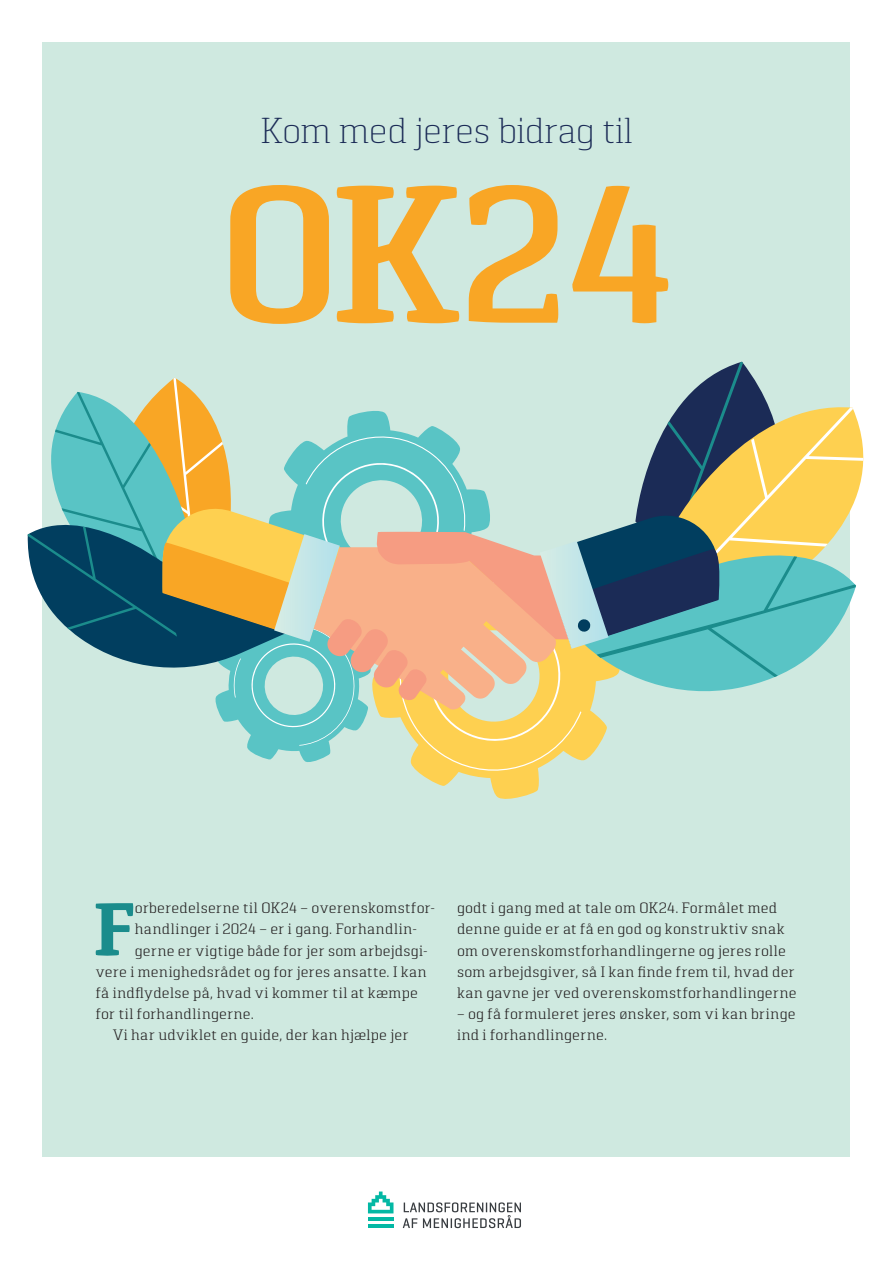
<style>
.page{position:relative;width:893px;height:1263px;background:#fff}
.page>*{position:absolute;margin:0;border:0;box-sizing:border-box;transform-origin:0 0}
.Overskrift_Pancetta{font:600 195px "Pancetta Serif Pro";color:#f9a625}
.Brødtekst{font:700 74.7px "Pancetta Serif Pro";color:#1b8c8c}
.Overskrift_Pancetta-2{font:200 36px "Pancetta Serif Pro";letter-spacing:-.02em;color:#1b2b56}
.Brødtekst-2{font:300 15px/21px "Pancetta Serif Pro";letter-spacing:.015em;color:#231f20}
</style>
<div class="page">
<div style="left:43px;top:43px;width:807px;height:1114px;background:#cfe9e0"></div>
<svg style="left:438px;top:784px;width:101px;height:15px"></svg>
<svg style="left:27px;top:362px;width:837px;height:422px"></svg>
<svg style="left:403px;top:1202px;width:118px;height:26px"></svg>
<hr style="left:368px;top:1217px;width:25px;height:4px;background:#03b8a4">
<hr style="left:368px;top:1224px;width:25px;height:4px;background:#03b8a4">
<svg style="left:368px;top:1191px;width:25px;height:22px"></svg>
<p class="Overskrift_Pancetta-2" style="left:261px;top:110px;width:374px">Kom med jeres bidrag til</p>
<p class="Overskrift_Pancetta" style="left:221px;top:147px;width:454px">OK24</p>
<p class="Brødtekst" style="left:94px;top:888px;width:42px">F</p>
<p class="Brødtekst-2" style="left:135px;top:898px;width:302px">orberedelserne til OK24 – overenskomstfor-</p>
<p class="Brødtekst-2" style="left:135px;top:919px;width:284px">handlinger i 2024 – er i gang. Forhandlin-</p>
<p class="Brødtekst-2" style="left:135px;top:940px;width:294px">gerne er vigtige både for jer som arbejdsgi-</p>
<p class="Brødtekst-2" style="left:96px;top:961px;width:333px">vere i menighedsrådet og for jeres ansatte. I kan</p>
<p class="Brødtekst-2" style="left:96px;top:982px;width:324px">få indflydelse på, hvad vi kommer til at kæmpe</p>
<p class="Brødtekst-2" style="left:96px;top:1003px;width:160px">for til forhandlingerne.</p>
<p class="Brødtekst-2" style="left:113px;top:1024px;width:297px">Vi har udviklet en guide, der kan hjælpe jer</p>
<p class="Brødtekst-2" style="left:457px;top:898px;width:341px">godt i gang med at tale om OK24. Formålet med denne guide er at få en god og konstruktiv snak om overenskomstforhandlingerne og jeres rolle som arbejdsgiver, så I kan finde frem til, hvad der kan gavne jer ved overenskomstforhandlingerne</p>
<p class="Brødtekst-2" style="left:457px;top:1003px;width:340px">– og få formuleret jeres ønsker, som vi kan bringe ind i forhandlingerne.</p>
</div>
